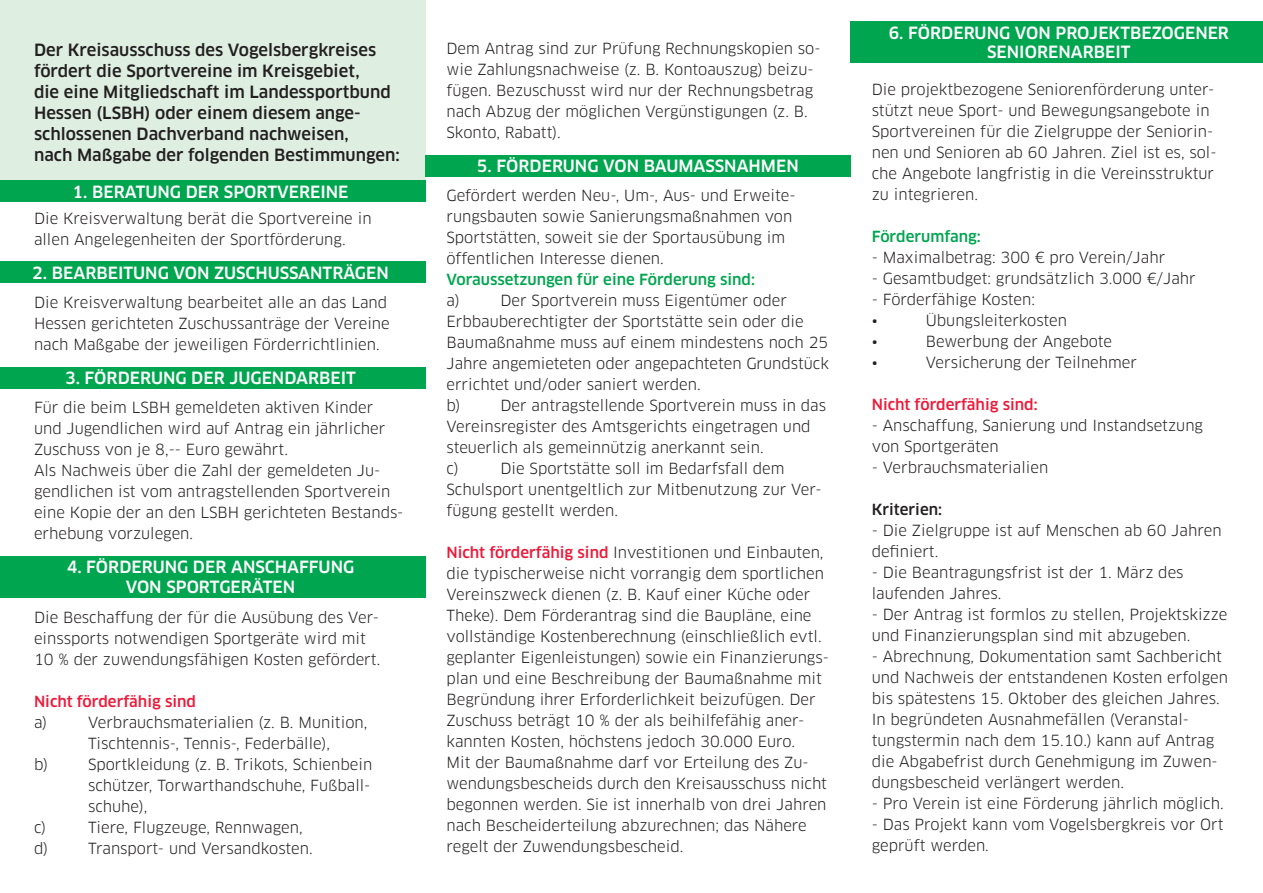
<style>
.page{position:relative;width:1263px;height:893px;background:#fff}
.page>*{position:absolute;margin:0;border:0;box-sizing:border-box;transform-origin:0 0}
.t1{font:500 16.5px/21px "Clan Pro";color:#231f20}
.t2{font:500 16.5px/19.8px "Clan Pro";color:#fff;text-align:center}
.t3{font:15px/21px "Clan Pro";color:#231f20}
.t4{font:500 15px "Clan Pro";color:#00a54f}
.t5{font:500 15px "Clan Pro";color:#ed1a3a}
.t6{font:500 15px "Clan Pro";color:#231f20}
.s1{font-weight:500;color:#ed1a3a}
</style>
<div class="page">
<div style="left:0;top:0;width:425px;height:191px;background:#deefe2"></div>
<div style="left:0;top:181px;width:425px;height:21px;background:#00a54f"></div>
<div style="left:0;top:261px;width:425px;height:22px;background:#00a54f"></div>
<div style="left:0;top:367px;width:425px;height:21px;background:#00a54f"></div>
<div style="left:0;top:556px;width:425px;height:41px;background:#00a54f"></div>
<div style="left:425px;top:155px;width:425px;height:22px;background:#00a54f"></div>
<div style="left:850px;top:21px;width:413px;height:42px;background:#00a54f"></div>
<p class="t1" style="left:34px;top:39px;width:367px">Der Kreisausschuss des Vogelsbergkreises fördert die Sportvereine im Kreisgebiet,<br>die eine Mitgliedschaft im Landessportbund Hessen (LSBH) oder einem diesem ange&shy;schlossenen Dachverband nachweisen,<br>nach Maßgabe der folgenden Bestimmungen:</p>
<p class="t2" style="left:72px;top:182px;width:277px">1. BERATUNG DER SPORTVEREINE</p>
<p class="t3" style="left:34px;top:207px;width:339px">Die Kreisverwaltung berät die Sportvereine in allen Angelegenheiten der Sportförderung.</p>
<p class="t2" style="left:32px;top:263px;width:358px">2. BEARBEITUNG VON ZUSCHUSSANTRÄGEN</p>
<p class="t3" style="left:34px;top:291px;width:357px">Die Kreisverwaltung bearbeitet alle an das Land<br>Hessen gerichteten Zuschussanträge der Vereine nach Maßgabe der jeweiligen Förderrichtlinien.</p>
<p class="t2" style="left:65px;top:368px;width:292px">3. FÖRDERUNG DER JUGENDARBEIT</p>
<p class="t3" style="left:34px;top:396px;width:371px">Für die beim LSBH gemeldeten aktiven Kinder und Jugendlichen wird auf Antrag ein jährlicher Zuschuss von je 8,-- Euro gewährt.<br>Als Nachweis über die Zahl der gemeldeten Ju&shy;gendlichen ist vom antragstellenden Sportverein eine Kopie der an den LSBH gerichteten Bestands&shy;erhebung vorzulegen.</p>
<p class="t2" style="left:67px;top:557px;width:289px">4. FÖRDERUNG DER ANSCHAFFUNG<br>VON SPORTGERÄTEN</p>
<p class="t3" style="left:34px;top:606px;width:348px">Die Beschaffung der für die Ausübung des Ver&shy;einssports notwendigen Sportgeräte wird mit<br>10 % der zuwendungsfähigen Kosten gefördert.</p>
<p class="t5" style="left:34px;top:692px;width:163px">Nicht förderfähig sind</p>
<p class="t3" style="left:34px;top:711px;width:15px">a)</p>
<p class="t3" style="left:88px;top:711px;width:281px">Verbrauchsmaterialien (z. B. Munition,<br>Tischtennis-, Tennis-, Federbälle),</p>
<p class="t3" style="left:34px;top:753px;width:16px">b)</p>
<p class="t3" style="left:88px;top:753px;width:286px">Sportkleidung (z. B. Trikots, Schienbein schützer, Torwarthandschuhe, Fußball&shy;schuhe),</p>
<p class="t3" style="left:34px;top:816px;width:14px">c)</p>
<p class="t3" style="left:88px;top:816px;width:216px">Tiere, Flugzeuge, Rennwagen,</p>
<p class="t3" style="left:34px;top:837px;width:16px">d)</p>
<p class="t3" style="left:88px;top:837px;width:226px">Transport- und Versandkosten.</p>
<p class="t3" style="left:446px;top:38px;width:376px">Dem Antrag sind zur Prüfung Rechnungskopien so&shy;wie Zahlungsnachweise (z. B. Kontoauszug) beizu&shy;fügen. Bezuschusst wird nur der Rechnungsbetrag nach Abzug der möglichen Vergünstigungen (z. B.<br>Skonto, Rabatt).</p>
<p class="t2" style="left:477px;top:157px;width:323px">5. FÖRDERUNG VON BAUMASSNAHMEN</p>
<p class="t3" style="left:446px;top:185px;width:351px">Gefördert werden Neu-, Um-, Aus- und Erweite&shy;rungsbauten sowie Sanierungsmaßnahmen von Sportstätten, soweit sie der Sportausübung im öffentlichen Interesse dienen.</p>
<p class="t4" style="left:446px;top:271px;width:310px">Voraussetzungen für eine Förderung sind:</p>
<p class="t3" style="left:446px;top:290px;width:15px">a)</p>
<p class="t3" style="left:446px;top:290px;width:384px;text-indent:54px">Der Sportverein muss Eigentümer oder Erbbauberechtigter der Sportstätte sein oder die Baumaßnahme muss auf einem mindestens noch 25<br>Jahre angemieteten oder angepachteten Grundstück errichtet und/oder saniert werden.<br>b)</p>
<p class="t3" style="left:446px;top:395px;width:381px;text-indent:54px">Der antragstellende Sportverein muss in das Vereinsregister des Amtsgerichts eingetragen und steuerlich als gemeinnützig anerkannt sein.<br>c)</p>
<p class="t3" style="left:446px;top:458px;width:377px;text-indent:54px">Die Sportstätte soll im Bedarfsfall dem<br>Schulsport unentgeltlich zur Mitbenutzung zur Ver&shy;fügung gestellt werden.</p>
<p class="t3" style="left:446px;top:542px;width:384px"><span class="s1">Nicht förderfähig sind</span> Investitionen und Einbauten, die typischerweise nicht vorrangig dem sportlichen Vereinszweck dienen (z. B. Kauf einer Küche oder Theke). Dem Förderantrag sind die Baupläne, eine vollständige Kostenberechnung (einschließlich evtl. geplanter Eigenleistungen) sowie ein Finanzierungs&shy;plan und eine Beschreibung der Baumaßnahme mit Begründung ihrer Erforderlichkeit beizufügen. Der Zuschuss beträgt 10 % der als beihilfefähig aner&shy;kannten Kosten, höchstens jedoch 30.000 Euro.<br>Mit der Baumaßnahme darf vor Erteilung des Zu&shy;wendungsbescheids durch den Kreisausschuss nicht begonnen werden. Sie ist innerhalb von drei Jahren nach Bescheiderteilung abzurechnen; das Nähere regelt der Zuwendungsbescheid.</p>
<p class="t2" style="left:889px;top:23px;width:342px">6. FÖRDERUNG VON PROJEKTBEZOGENER<br>SENIORENARBEIT</p>
<p class="t3" style="left:872px;top:79px;width:346px">Die projektbezogene Seniorenförderung unter&shy;stützt neue Sport- und Bewegungsangebote in Sportvereinen für die Zielgruppe der Seniorin&shy;nen und Senioren ab 60 Jahren. Ziel ist es, sol&shy;che Angebote langfristig in die Vereinsstruktur zu integrieren.</p>
<p class="t4" style="left:872px;top:228px;width:111px">Förderumfang:</p>
<p class="t3" style="left:872px;top:247px;width:295px">- Maximalbetrag: 300 € pro Verein/Jahr</p>
<p class="t3" style="left:872px;top:268px;width:325px">- Gesamtbudget: grundsätzlich 3.000 €/Jahr</p>
<p class="t3" style="left:872px;top:289px;width:165px">- Förderfähige Kosten: •</p>
<p class="t3" style="left:926px;top:310px;width:143px">Übungsleiterkosten</p>
<p class="t3" style="left:872px;top:331px;width:8px">•</p>
<p class="t3" style="left:926px;top:331px;width:188px">Bewerbung der Angebote</p>
<p class="t3" style="left:872px;top:352px;width:8px">•</p>
<p class="t3" style="left:926px;top:352px;width:213px">Versicherung der Teilnehmer</p>
<p class="t5" style="left:872px;top:396px;width:167px">Nicht förderfähig sind:</p>
<p class="t3" style="left:872px;top:415px;width:333px">- Anschaffung, Sanierung und Instandsetzung von Sportgeräten</p>
<p class="t3" style="left:872px;top:457px;width:178px">- Verbrauchsmaterialien</p>
<p class="t6" style="left:872px;top:501px;width:72px">Kriterien:</p>
<p class="t3" style="left:872px;top:520px;width:351px">- Die Zielgruppe ist auf Menschen ab 60 Jahren definiert.</p>
<p class="t3" style="left:872px;top:562px;width:313px">- Die Beantragungsfrist ist der 1. März des laufenden Jahres.</p>
<p class="t3" style="left:872px;top:604px;width:357px">- Der Antrag ist formlos zu stellen, Projektskizze und Finanzierungsplan sind mit abzugeben.</p>
<p class="t3" style="left:872px;top:646px;width:358px">- Abrechnung, Dokumentation samt Sachbericht und Nachweis der entstandenen Kosten erfolgen bis spätestens 15. Oktober des gleichen Jahres.<br>In begründeten Ausnahmefällen (Veranstal&shy;tungstermin nach dem 15.10.) kann auf Antrag die Abgabefrist durch Genehmigung im Zuwen&shy;dungsbescheid verlängert werden.</p>
<p class="t3" style="left:872px;top:793px;width:353px">- Pro Verein ist eine Förderung jährlich möglich.</p>
<p class="t3" style="left:872px;top:814px;width:353px">- Das Projekt kann vom Vogelsbergkreis vor Ort geprüft werden.</p>
</div>
